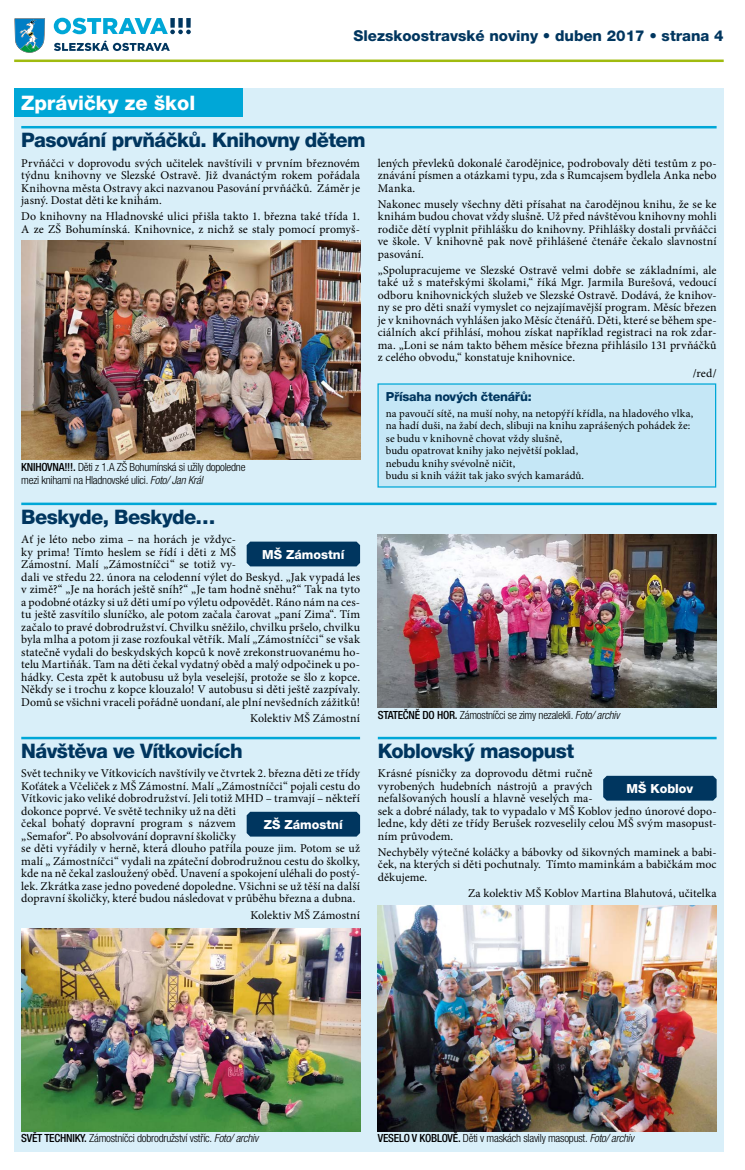
<style>
.page{position:relative;width:745px;height:1170px;background:#fff}
.page>*{position:absolute;margin:0;border:0;box-sizing:border-box;transform-origin:0 0}
.t1{font:800 20px "Helvetica Neue LT Pro";letter-spacing:-.03em;color:#00365f}
.t2{font:800 20px "Helvetica Neue LT Pro";color:#fff}
.t3{font:800 15px "Helvetica Neue LT Pro";color:#00365f}
.t4{font:800 12.5px "Helvetica Neue LT Pro";color:#fff}
.t5{font:800 12.5px "Helvetica Neue LT Pro";letter-spacing:-.02em;color:#00365f}
.t6{font:11.88px/12.5px "Minion Pro";letter-spacing:.01em;color:#000;text-align:justify}
.t7{font:300 condensed 11.25px/13.5px "Helvetica Neue LT Pro";letter-spacing:-.02em;color:#000}
.t8{font:11px/12.5px "Minion Pro";letter-spacing:.005em;color:#000}
.s1{font-weight:500}
.s2{font-style:italic}
</style>
<div class="page">
<svg style="left:14px;top:18px;width:31px;height:35px"></svg>
<svg style="left:54px;top:18px;width:137px;height:16px"></svg>
<svg style="left:54px;top:40px;width:116px;height:11px"></svg>
<hr style="left:14px;top:60px;width:709px;height:2px;background:#a0bb0f">
<div style="left:14px;top:89px;width:709px;height:1063px;background:#d9eff9"></div>
<div style="left:14px;top:89px;width:229px;height:28px;background:#00a7d7"></div>
<div style="left:378px;top:384px;width:337px;height:103px;background:#c5e7f6"></div>
<div style="left:603px;top:775px;width:113px;height:25px;background:#00365f"></div>
<div style="left:246px;top:541px;width:114px;height:25px;background:#00365f"></div>
<hr style="left:377px;top:736px;width:339px;height:3px;background:#00a7d7">
<hr style="left:21px;top:502px;width:695px;height:3px;background:#00a7d7">
<hr style="left:21px;top:126px;width:695px;height:2px;background:#00a7d7">
<img style="left:377px;top:534px;width:339px;height:173px">
<img style="left:377px;top:905px;width:339px;height:225px">
<img style="left:21px;top:240px;width:339px;height:219px">
<div style="left:246px;top:811px;width:114px;height:25px;background:#00365f"></div>
<hr style="left:21px;top:736px;width:339px;height:3px;background:#00a7d7">
<img style="left:21px;top:928px;width:339px;height:202px">
<h1 class="t2" style="left:21px;top:91px;width:176px">Zprávičky ze škol</h1>
<p class="t3" style="left:353px;top:27px;width:371px">Slezskoostravské noviny • duben 2017 • strana 4</p>
<h1 class="t1" style="left:21px;top:128px;width:346px">Pasování prvňáčků. Knihovny dětem</h1>
<p class="t6" style="left:21px;top:157px;width:340px">Prvňáčci v doprovodu svých učitelek navštívili v prvním březnovém týdnu knihovny ve Slezské Ostravě. Již dvanáctým rokem pořádala Knihovna města Ostravy akci nazvanou Pasování prvňáčků. Záměr je jasný. Dostat děti ke knihám.</p>
<p class="t6" style="left:21px;top:210px;width:340px">Do knihovny na Hladnovské ulici přišla takto 1. března také třída 1.<br>A ze ZŠ Bohumínská. Knihovnice, z nichž se staly pomocí promyš-</p>
<p class="t7" style="left:21px;top:460px;width:225px"><span class="s1">KNIHOVNA!!!.</span> Děti z 1.A ZŠ Bohumínská si užily dopoledne mezi knihami na Hladnovské ulici. <span class="s2">Foto/ Jan Král</span></p>
<h1 class="t1" style="left:21px;top:505px;width:196px">Beskyde, Beskyde…</h1>
<p class="t6" style="left:21px;top:533px;width:340px;text-align:left">Ať je léto nebo zima – na horách je vždyc-<br>ky prima! Tímto heslem se řídí i děti z MŠ<br>Zámostní. Malí „Zámostníčci“ se totiž vy-<br>dali ve středu 22. února na celodenní výlet do Beskyd. „Jak vypadá les v zimě?“ „Je na horách ještě sníh?“ „Je tam hodně sněhu?“ Tak na tyto a podobné otázky si už děti umí po výletu odpovědět. Ráno nám na ces&shy;tu ještě zasvítilo sluníčko, ale potom začala čarovat „paní Zima“. Tím začalo to pravé dobrodružství. Chvilku sněžilo, chvilku pršelo, chvilku byla mlha a potom ji zase rozfoukal větřík. Malí „Zámostníčci“ se však statečně vydali do beskydských kopců k nově zrekonstruovanému ho&shy;telu Martiňák. Tam na děti čekal vydatný oběd a malý odpočinek u po&shy;hádky. Cesta zpět k autobusu už byla veselejší, protože se šlo z kopce.<br>Někdy se i trochu z kopce klouzalo! V autobusu si děti ještě zazpívaly.<br>Domů se všichni vraceli pořádně uondaní, ale plní nevšedních zážitků!</p>
<p class="t6" style="left:250px;top:711px;width:111px">Kolektiv MŠ Zámostní</p>
<p class="t4" style="left:262px;top:547px;width:84px">MŠ Zámostní</p>
<h1 class="t1" style="left:21px;top:739px;width:223px">Návštěva ve Vítkovicích</h1>
<p class="t6" style="left:21px;top:767px;width:340px;text-align:left">Svět techniky ve Vítkovicích navštívily ve čtvrtek 2. března děti ze třídy Koťátek a Včeliček z MŠ Zámostní. Malí „Zámostníčci“ pojali cestu do Vítkovic jako veliké dobrodružství. Jeli totiž MHD – tramvají – někteří dokonce poprvé. Ve světě techniky už na děti<br>čekal bohatý dopravní program s názvem<br>„Semafor“. Po absolvování dopravní školičky<br>se děti vyřádily v herně, která dlouho patřila pouze jim. Potom se už malí „ Zámostníčci“ vydali na zpáteční dobrodružnou cestu do školky, kde na ně čekal zasloužený oběd. Unavení a spokojení uléhali do postý&shy;lek. Zkrátka zase jedno povedené dopoledne. Všichni se už těší na další dopravní školičky, které budou následovat v průběhu března a dubna.</p>
<p class="t6" style="left:250px;top:908px;width:111px">Kolektiv MŠ Zámostní</p>
<p class="t4" style="left:264px;top:817px;width:80px">ZŠ Zámostní</p>
<p class="t6" style="left:377px;top:157px;width:340px">lených převleků dokonalé čarodějnice, podrobovaly děti testům z po&shy;znávání písmen a otázkami typu, zda s Rumcajsem bydlela Anka nebo Manka.</p>
<p class="t6" style="left:377px;top:198px;width:340px">Nakonec musely všechny děti přísahat na čarodějnou knihu, že se ke knihám budou chovat vždy slušně. Už před návštěvou knihovny mohli rodiče dětí vyplnit přihlášku do knihovny. Přihlášky dostali prvňáčci ve škole. V knihovně pak nově přihlášené čtenáře čekalo slavnostní pasování.</p>
<p class="t6" style="left:377px;top:264px;width:340px">„Spolupracujeme ve Slezské Ostravě velmi dobře se základními, ale také už s mateřskými školami,“ říká Mgr. Jarmila Burešová, vedoucí odboru knihovnických služeb ve Slezské Ostravě. Dodává, že knihov&shy;ny se pro děti snaží vymyslet co nejzajímavější program. Měsíc březen je v knihovnách vyhlášen jako Měsíc čtenářů. Děti, které se během spe&shy;ciálních akcí přihlásí, mohou získat například registraci na rok zdar&shy;ma. „Loni se nám takto během měsíce března přihlásilo 131 prvňáčků z celého obvodu,“ konstatuje knihovnice.</p>
<p class="t6" style="left:692px;top:367px;width:25px">/red/</p>
<p class="t5" style="left:385px;top:389px;width:147px">Přísaha nových čtenářů:</p>
<p class="t8" style="left:385px;top:407px;width:309px">na pavoučí sítě, na muší nohy, na netopýří křídla, na hladového vlka, na hadí duši, na žabí dech, slibuji na knihu zaprášených pohádek že: se budu v knihovně chovat vždy slušně,<br>budu opatrovat knihy jako největší poklad,<br>nebudu knihy svévolně ničit,<br>budu si knih vážit tak jako svých kamarádů.</p>
<p class="t7" style="left:377px;top:707px;width:243px"><span class="s1">STATEČNĚ DO HOR.</span> Zámostníčci se zimy nezalekli. <span class="s2">Foto/ archiv</span></p>
<h1 class="t1" style="left:377px;top:739px;width:198px">Koblovský masopust</h1>
<p class="t6" style="left:377px;top:767px;width:340px;text-align:left">Krásné písničky za doprovodu dětmi ručně<br>vyrobených hudebních nástrojů a pravých<br>nefalšovaných houslí a hlavně veselých ma-<br>sek a dobré nálady, tak to vypadalo v MŠ Koblov jedno únorové dopo&shy;ledne, kdy děti ze třídy Berušek rozveselily celou MŠ svým masopust&shy;ním průvodem.</p>
<p class="t6" style="left:377px;top:845px;width:340px">Nechyběly výtečné koláčky a bábovky od šikovných maminek a babi&shy;ček, na kterých si děti pochutnaly. Tímto maminkám a babičkám moc děkujeme.</p>
<p class="t6" style="left:468px;top:887px;width:250px">Za kolektiv MŠ Koblov Martina Blahutová, učitelka</p>
<p class="t4" style="left:626px;top:781px;width:68px">MŠ Koblov</p>
<p class="t7" style="left:21px;top:1131px;width:238px"><span class="s1">SVĚT TECHNIKY.</span> Zámostníčci dobrodružství vstříc. <span class="s2">Foto/ archiv</span></p>
<p class="t7" style="left:377px;top:1131px;width:257px"><span class="s1">VESELO V KOBLOVĚ.</span> Děti v maskách slavily masopust. <span class="s2">Foto/ archiv</span></p>
</div>
